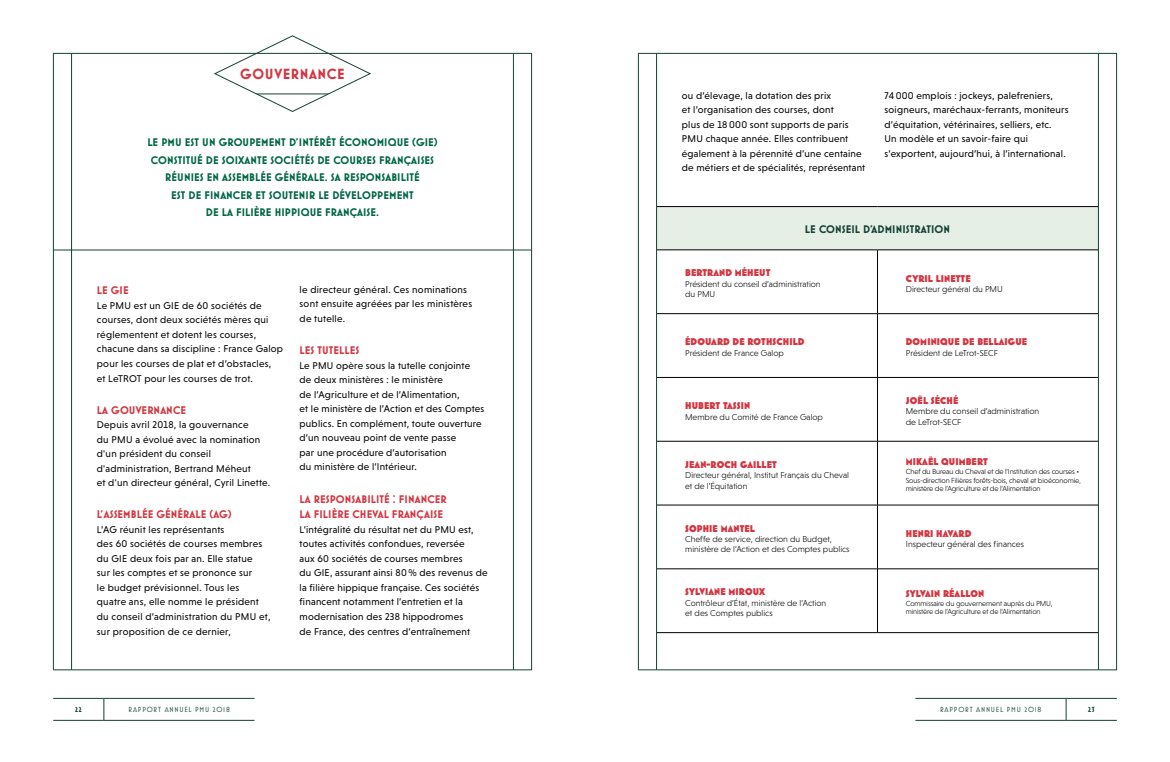
<style>
.page{position:relative;width:1170px;height:762px;background:#fff}
.page>*{position:absolute;margin:0;border:0;box-sizing:border-box;transform-origin:0 0}
.t1{font:700 15px "Mostra Nuova";letter-spacing:.04em;color:#d33641}
.t2{font:700 11.25px/17.5px "Mostra Nuova";letter-spacing:.01em;color:#006642;text-align:center}
.t3{font:700 11.25px/15px "Mostra Nuova";letter-spacing:.01em;color:#d33641}
.t4{font:700 11.25px "Mostra Nuova";letter-spacing:.01em;color:#154136}
.t5{font:10px/14.5px "Niveau Grotesk";letter-spacing:.02em;color:#000}
.t6{font:800 10px "Mostra Nuova";letter-spacing:.01em;color:#d33641}
.t7{font:300 8.75px/10.5px "Niveau Grotesk";color:#000}
.t8{font:300 7.5px/8.8px "Niveau Grotesk";letter-spacing:-.02em;color:#000}
.t9{font:7.5px "Mostra Nuova";letter-spacing:.1em;color:#154136}
.t10{font:700 7.5px "Mostra Nuova";color:#154136}
</style>
<div class="page">
<div style="left:656px;top:207px;width:442px;height:43px;background:#e6efe6"></div>
<hr style="left:656px;top:206px;width:221px;height:1px;background:#000">
<hr style="left:877px;top:206px;width:221px;height:1px;background:#000">
<hr style="left:656px;top:632px;width:221px;height:1px;background:#000">
<hr style="left:877px;top:632px;width:221px;height:1px;background:#000">
<hr style="left:656px;top:250px;width:221px;height:1px;background:#000">
<hr style="left:877px;top:250px;width:221px;height:1px;background:#000">
<hr style="left:877px;top:250px;width:1px;height:63px;background:#000">
<hr style="left:656px;top:313px;width:221px;height:1px;background:#000">
<hr style="left:877px;top:313px;width:221px;height:1px;background:#000">
<hr style="left:877px;top:314px;width:1px;height:63px;background:#000">
<hr style="left:656px;top:377px;width:221px;height:1px;background:#000">
<hr style="left:877px;top:377px;width:221px;height:1px;background:#000">
<hr style="left:877px;top:378px;width:1px;height:63px;background:#000">
<hr style="left:656px;top:441px;width:221px;height:1px;background:#000">
<hr style="left:877px;top:441px;width:221px;height:1px;background:#000">
<hr style="left:877px;top:441px;width:1px;height:64px;background:#000">
<hr style="left:656px;top:505px;width:221px;height:1px;background:#000">
<hr style="left:877px;top:505px;width:221px;height:1px;background:#000">
<hr style="left:877px;top:505px;width:1px;height:63px;background:#000">
<hr style="left:656px;top:568px;width:221px;height:1px;background:#000">
<hr style="left:877px;top:568px;width:221px;height:1px;background:#000">
<hr style="left:877px;top:569px;width:1px;height:63px;background:#000">
<hr style="left:513px;top:53px;width:1px;height:617px;background:#154136">
<hr style="left:53px;top:250px;width:478px;height:1px;background:#154136">
<hr style="left:53px;top:669px;width:478px;height:1px;background:#154136">
<hr style="left:53px;top:53px;width:478px;height:1px;background:#154136">
<hr style="left:71px;top:53px;width:1px;height:617px;background:#154136">
<hr style="left:53px;top:53px;width:1px;height:617px;background:#154136">
<hr style="left:531px;top:53px;width:1px;height:617px;background:#154136">
<hr style="left:1098px;top:53px;width:1px;height:617px;background:#154136">
<hr style="left:638px;top:669px;width:478px;height:1px;background:#154136">
<hr style="left:638px;top:53px;width:478px;height:1px;background:#154136">
<hr style="left:656px;top:53px;width:1px;height:617px;background:#154136">
<hr style="left:638px;top:53px;width:1px;height:617px;background:#154136">
<hr style="left:1116px;top:53px;width:1px;height:617px;background:#154136">
<svg style="left:214px;top:35px;width:157px;height:77px"></svg>
<hr style="left:53px;top:698px;width:51px;height:1px;background:#154136">
<hr style="left:104px;top:698px;width:150px;height:1px;background:#154136">
<svg style="left:104px;top:698px;width:1px;height:22px"></svg>
<hr style="left:53px;top:720px;width:51px;height:1px;background:#154136">
<hr style="left:104px;top:720px;width:150px;height:1px;background:#154136">
<hr style="left:915px;top:698px;width:150px;height:1px;background:#154136">
<hr style="left:1065px;top:698px;width:51px;height:1px;background:#154136">
<svg style="left:1065px;top:698px;width:1px;height:22px"></svg>
<hr style="left:915px;top:720px;width:150px;height:1px;background:#154136">
<hr style="left:1065px;top:720px;width:51px;height:1px;background:#154136">
<h1 class="t1" style="left:240px;top:65px;width:106px">GOUVERNANCE</h1>
<p class="t2" style="left:147px;top:134px;width:292px">LE PMU EST UN GROUPEMENT D’INTÉRÊT ÉCONOMIQUE (GIE)<br>CONSTITUÉ DE SOIXANTE SOCIÉTÉS DE COURSES FRANÇAISES RÉUNIES EN ASSEMBLÉE GÉNÉRALE. SA RESPONSABILITÉ<br>EST DE FINANCER ET SOUTENIR LE DÉVELOPPEMENT<br>DE LA FILIÈRE HIPPIQUE FRANÇAISE.</p>
<p class="t3" style="left:97px;top:283px;width:33px">LE GIE</p>
<p class="t5" style="left:97px;top:298px;width:188px">Le PMU est un GIE de 60 sociétés de courses, dont deux sociétés mères qui réglementent et dotent les courses, chacune dans sa discipline : France Galop pour les courses de plat et d’obstacles,<br>et LeTROT pour les courses de trot.</p>
<p class="t3" style="left:97px;top:402px;width:91px">LA GOUVERNANCE</p>
<p class="t5" style="left:97px;top:417px;width:175px">Depuis avril 2018, la gouvernance<br>du PMU a évolué avec la nomination d'un président du conseil d'administration, Bertrand Méheut<br>et d'un directeur général, Cyril Linette.</p>
<p class="t3" style="left:97px;top:507px;width:136px">L’ASSEMBLÉE GÉNÉRALE (AG)</p>
<p class="t5" style="left:97px;top:522px;width:175px">L’AG réunit les représentants<br>des 60 sociétés de courses membres du GIE deux fois par an. Elle statue<br>sur les comptes et se prononce sur<br>le budget prévisionnel. Tous les quatre ans, elle nomme le président du conseil d’administration du PMU et, sur proposition de ce dernier,</p>
<p class="t5" style="left:299px;top:282px;width:174px">le directeur général. Ces nominations sont ensuite agréées par les ministères de tutelle.</p>
<p class="t3" style="left:299px;top:343px;width:61px">LES TUTELLES</p>
<p class="t5" style="left:299px;top:358px;width:186px">Le PMU opère sous la tutelle conjointe de deux ministères : le ministère<br>de l’Agriculture et de l’Alimentation,<br>et le ministère de l’Action et des Comptes publics. En complément, toute ouverture d’un nouveau point de vente passe<br>par une procédure d’autorisation<br>du ministère de l’Intérieur.</p>
<p class="t3" style="left:299px;top:492px;width:149px">LA RESPONSABILITÉ : FINANCER<br>LA FILIÈRE CHEVAL FRANÇAISE</p>
<p class="t5" style="left:299px;top:522px;width:189px">L’intégralité du résultat net du PMU est, toutes activités confondues, reversée<br>aux 60 sociétés de courses membres<br>du GIE, assurant ainsi 80 % des revenus de la filière hippique française. Ces sociétés financent notamment l’entretien et la modernisation des 238 hippodromes<br>de France, des centres d’entraînement</p>
<p class="t5" style="left:681px;top:88px;width:185px">ou d’élevage, la dotation des prix<br>et l’organisation des courses, dont<br>plus de 18 000 sont supports de paris PMU chaque année. Elles contribuent également à la pérennité d’une centaine de métiers et de spécialités, représentant</p>
<p class="t5" style="left:884px;top:88px;width:185px">74 000 emplois : jockeys, palefreniers, soigneurs, maréchaux‑ferrants, moniteurs d’équitation, vétérinaires, selliers, etc.<br>Un modèle et un savoir-faire qui s’exportent, aujourd’hui, à l’international.</p>
<p class="t4" style="left:804px;top:222px;width:146px">LE CONSEIL D’ADMINISTRATION</p>
<p class="t6" style="left:685px;top:267px;width:87px">BERTRAND MÉHEUT</p>
<p class="t7" style="left:685px;top:278px;width:137px">Président du conseil d’administration du PMU</p>
<p class="t6" style="left:685px;top:336px;width:121px">ÉDOUARD DE ROTHSCHILD</p>
<p class="t7" style="left:685px;top:347px;width:100px">Président de France Galop</p>
<p class="t6" style="left:685px;top:400px;width:66px">HUBERT TASSIN</p>
<p class="t7" style="left:685px;top:411px;width:139px">Membre du Comité de France Galop</p>
<p class="t6" style="left:685px;top:458px;width:93px">JEAN-ROCH GAILLET</p>
<p class="t7" style="left:685px;top:470px;width:165px">Directeur général, Institut Français du Cheval et de l’Équitation</p>
<p class="t6" style="left:685px;top:522px;width:71px">SOPHIE MANTEL</p>
<p class="t7" style="left:685px;top:534px;width:166px">Cheffe de service, direction du Budget, ministère de l’Action et des Comptes publics</p>
<p class="t6" style="left:685px;top:586px;width:81px">SYLVIANE MIROUX</p>
<p class="t7" style="left:685px;top:597px;width:143px">Contrôleur d’État, ministère de l’Action et des Comptes publics</p>
<p class="t6" style="left:905px;top:272px;width:66px">CYRIL LINETTE</p>
<p class="t7" style="left:905px;top:284px;width:98px">Directeur général du PMU</p>
<p class="t6" style="left:905px;top:336px;width:123px">DOMINIQUE DE BELLAIGUE</p>
<p class="t7" style="left:905px;top:347px;width:94px">Président de LeTrot-SECF</p>
<p class="t6" style="left:905px;top:395px;width:54px">JOËL SÉCHÉ</p>
<p class="t7" style="left:905px;top:406px;width:135px">Membre du conseil d’administration de LeTrot-SECF</p>
<p class="t6" style="left:905px;top:456px;width:83px">MIKAËL QUIMBERT</p>
<p class="t8" style="left:905px;top:467px;width:176px">Chef du Bureau du Cheval et de l’Institution des courses •<br>Sous‑direction Filières forêts-bois, cheval et bioéconomie, ministère de l’Agriculture et de l’Alimentation</p>
<p class="t6" style="left:905px;top:527px;width:67px">HENRI HAVARD</p>
<p class="t7" style="left:905px;top:539px;width:120px">Inspecteur général des finances</p>
<p class="t6" style="left:905px;top:588px;width:80px">SYLVAIN RÉALLON</p>
<p class="t8" style="left:905px;top:599px;width:148px">Commissaire du gouvernement auprès du PMU, ministère de l’Agriculture et de l’Alimentation</p>
<p class="t10" style="left:75px;top:705px;width:8px">22</p>
<p class="t9" style="left:128px;top:705px;width:103px">RAPPORT ANNUEL PMU 2018</p>
<p class="t9" style="left:940px;top:705px;width:103px">RAPPORT ANNUEL PMU 2018</p>
<p class="t10" style="left:1087px;top:705px;width:8px">23</p>
</div>
